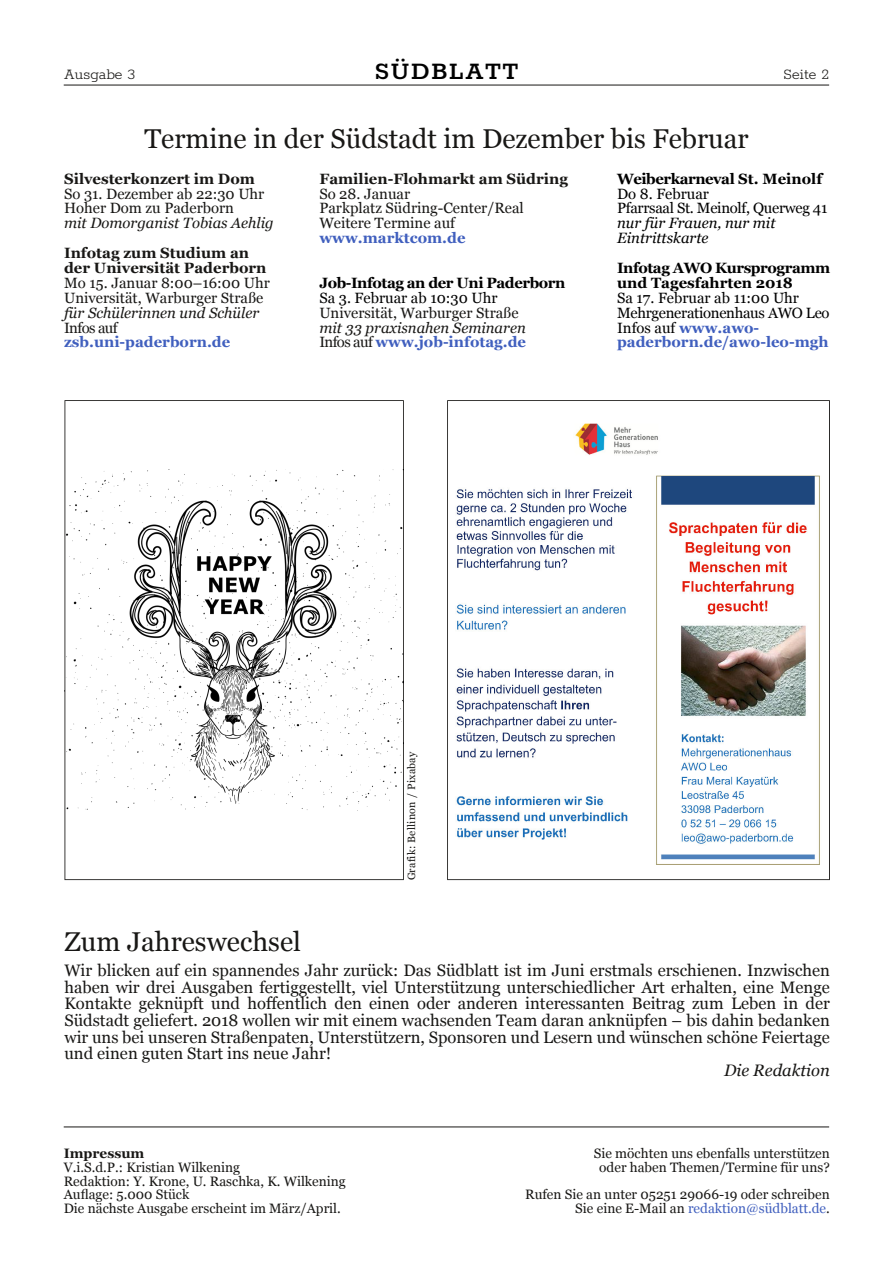
<style>
.page{position:relative;width:893px;height:1263px;background:#fff}
.page>*{position:absolute;margin:0;border:0;box-sizing:border-box;transform-origin:0 0}
.t1{font:27.15px "Georgia";color:#181715}
.t2{font:27.15px "font 000000001 fe 47 fe 0";letter-spacing:.05em;color:#000}
.t3{font:16.65px/16.6px "Georgia";color:#181715;text-align:justify}
.t4{font:16.65px "font 000000001 fe 47 fe 0";color:#181715}
.t5{font:italic 16.65px "Georgia";color:#181715}
.t6{font:14.85px/14.9px "Georgia";color:#181715}
.t7{font:14.85px/14.9px "Georgia";letter-spacing:-.02em;color:#000}
.t8{font:italic 14.85px/14.9px "Georgia";color:#181715}
.t9{font:700 14.85px/14.9px "Georgia";letter-spacing:-.03em;color:#000}
.t10{font:700 14.85px/14.9px "Georgia";color:#181715}
.t11{font:700 14.85px "Georgia";color:#405fbe}
.t12{font:italic 14.85px/14.9px "Georgia";color:#000}
.t13{font:14.85px "Georgia";color:#000}
.t14{font:14.85px "Georgia";letter-spacing:-.04em;color:#181715}
.t15{font:13.65px/13.6px "Georgia";color:#181715;text-align:center}
.t16{font:700 13.65px "Georgia";color:#181715}
.t17{font:10.65px "Georgia";letter-spacing:.025em;color:#181715}
.s1{font-style:normal}
.s2{font-weight:700;font-style:normal;color:#405fbe}
.s3{font-weight:700;color:#405fbe}
.s4{color:#405fbe}
</style>
<div class="page">
<hr style="left:64px;top:85px;width:765px;height:1px;background:#181715">
<hr style="left:64px;top:1126px;width:765px;height:1px;background:#181715">
<svg style="left:447px;top:400px;width:383px;height:480px"></svg>
<svg style="left:64px;top:400px;width:340px;height:480px"></svg>
<img style="left:64px;top:470px;width:340px;height:340px">
<p class="t4" style="left:64px;top:66px;width:73px">Ausgabe 3</p>
<h1 class="t2" style="left:375px;top:57px;width:145px">SÜDBLATT</h1>
<p class="t4" style="left:783px;top:66px;width:47px">Seite 2</p>
<h1 class="t1" style="left:144px;top:123px;width:606px">Termine in der Südstadt im Dezember bis Februar</h1>
<p class="t10" style="left:64px;top:171px;width:192px">Silvesterkonzert im Dom</p>
<p class="t6" style="left:64px;top:186px;width:202px">So 31. Dezember ab 22:30 Uhr<br>Hoher Dom zu Paderborn</p>
<p class="t8" style="left:64px;top:216px;width:211px">mit Domorganist Tobias Aehlig</p>
<p class="t10" style="left:64px;top:245px;width:204px">Infotag zum Studium an der Universität Paderborn</p>
<p class="t6" style="left:64px;top:275px;width:207px">Mo 15. Januar 8:00–16:00 Uhr<br>Universität, Warburger Straße</p>
<p class="t8" style="left:64px;top:305px;width:197px">für Schülerinnen und Schüler</p>
<p class="t14" style="left:64px;top:319px;width:55px">Infos auf</p>
<p class="t11" style="left:64px;top:334px;width:168px">zsb.uni-paderborn.de</p>
<p class="t10" style="left:319px;top:171px;width:250px">Familien-Flohmarkt am Südring</p>
<p class="t6" style="left:319px;top:186px;width:206px">So 28. Januar<br>Parkplatz Südring-Center/Real<br>Weitere Termine auf</p>
<p class="t11" style="left:319px;top:230px;width:148px">www.marktcom.de</p>
<p class="t9" style="left:319px;top:275px;width:248px">Job-Infotag an der Uni Paderborn</p>
<p class="t13" style="left:319px;top:289px;width:180px">Sa 3. Februar ab 10:30 Uhr</p>
<p class="t6" style="left:319px;top:305px;width:201px">Universität, Warburger Straße</p>
<p class="t8" style="left:319px;top:320px;width:208px">mit 33 praxisnahen Seminaren<br><span class="s1">Infos auf</span> <span class="s2">www.job-infotag.de</span></p>
<p class="t9" style="left:617px;top:171px;width:207px">Weiberkarneval St. Meinolf</p>
<p class="t7" style="left:617px;top:186px;width:212px">Do 8. Februar<br>Pfarrsaal St. Meinolf, Querweg 41</p>
<p class="t12" style="left:617px;top:216px;width:160px">nur für Frauen, nur mit<br>Eintrittskarte</p>
<p class="t9" style="left:617px;top:260px;width:215px">Infotag AWO Kursprogramm und Tagesfahrten 2018</p>
<p class="t7" style="left:617px;top:290px;width:214px">Sa 17. Februar ab 11:00 Uhr<br>Mehrgenerationenhaus AWO Leo<br>Infos auf <span class="s3">www.awo&shy;paderborn.de/awo-leo-mgh</span></p>
<p class="t17" style="left:406px;top:880px;width:130px;rotate:-90deg">Grafik: Bellinon / Pixabay</p>
<h1 class="t1" style="left:64px;top:926px;width:238px">Zum Jahreswechsel</h1>
<p class="t3" style="left:64px;top:962px;width:767px">Wir blicken auf ein spannendes Jahr zurück: Das Südblatt ist im Juni erstmals erschienen. Inzwischen haben wir drei Ausgaben fertiggestellt, viel Unterstützung unterschiedlicher Art erhalten, eine Menge Kontakte geknüpft und hoffentlich den einen oder anderen interessanten Beitrag zum Leben in der Südstadt geliefert. 2018 wollen wir mit einem wachsenden Team daran anknüpfen – bis dahin bedanken wir uns bei unseren Straßenpaten, Unterstützern, Sponsoren und Lesern und wünschen schöne Feiertage und einen guten Start ins neue Jahr!</p>
<p class="t5" style="left:724px;top:1060px;width:107px">Die Redaktion</p>
<p class="t16" style="left:64px;top:1146px;width:82px">Impressum</p>
<p class="t15" style="left:64px;top:1160px;width:284px;text-align:left">V.i.S.d.P.: Kristian Wilkening<br>Redaktion: Y. Krone, U. Raschka, K. Wilkening Auflage: 5.000 Stück<br>Die nächste Ausgabe erscheint im März/April.</p>
<p class="t15" style="left:594px;top:1147px;width:238px">Sie möchten uns ebenfalls unterstützen oder haben Themen/Termine für uns?</p>
<p class="t15" style="left:525px;top:1188px;width:306px;text-align:right">Rufen Sie an unter 05251 29066-19 oder schreiben<br>Sie eine E-Mail an <span class="s4">redaktion@südblatt.de</span>.</p>
</div>
